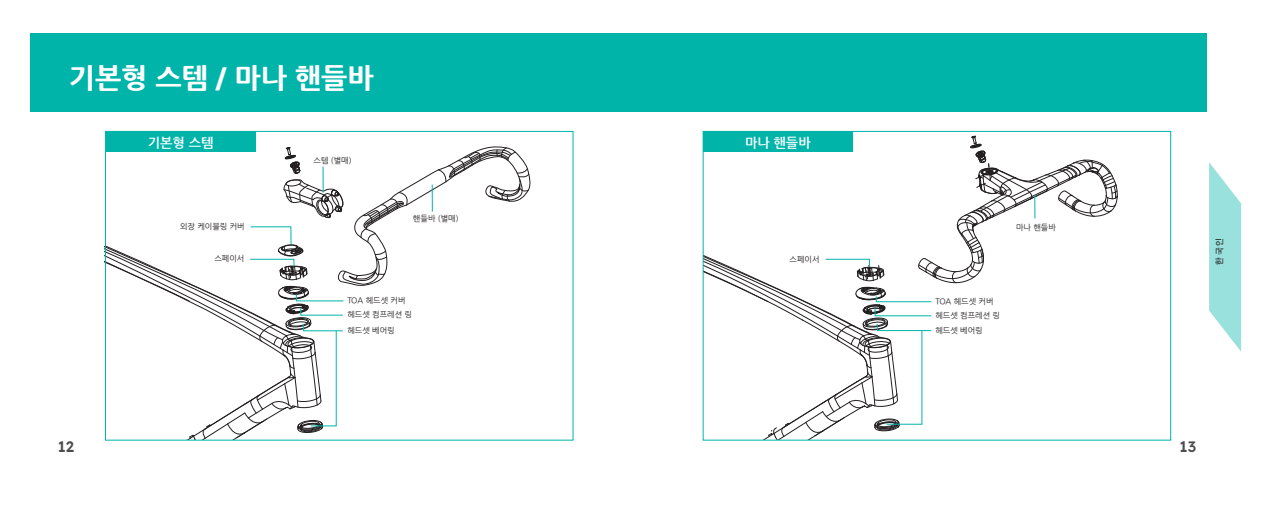
<style>
.page{position:relative;width:1276px;height:511px;background:#fff}
.page>*{position:absolute;margin:0;border:0;box-sizing:border-box;transform-origin:0 0}
.t1{font:800 28px "Nanum Gothic";color:#fff}
.t2{font:600 15px "Lexend";color:#4d4d4f}
.t3{font:700 13.2px "Nanum Gothic";color:#fff}
.t4{font:500 9px "Apple SD Gothic Neo";color:#231f20}
.t5{font:8px "Nanum Gothic";color:#231f20}
</style>
<div class="page">
<div style="left:637px;top:33px;width:569px;height:78px;background:#00b4aa"></div>
<svg style="left:1209px;top:162px;width:32px;height:189px"></svg>
<svg style="left:410px;top:146px;width:121px;height:66px"></svg>
<div style="left:30px;top:33px;width:643px;height:78px;background:#00b4aa"></div>
<div style="left:106px;top:131px;width:149px;height:20px;background:#00b4aa"></div>
<div style="left:703px;top:131px;width:150px;height:20px;background:#00b4aa"></div>
<svg style="left:432px;top:147px;width:97px;height:64px"></svg>
<svg style="left:703px;top:135px;width:415px;height:304px"></svg>
<svg style="left:105px;top:147px;width:305px;height:292px"></svg>
<h1 class="t1" style="left:69px;top:63px;width:307px">기본형 스템 / 마나 핸들바</h1>
<h3 class="t3" style="left:148px;top:136px;width:67px">기본형 스템</h3>
<h3 class="t3" style="left:745px;top:136px;width:67px">마나 핸들바</h3>
<p class="t5" style="left:313px;top:156px;width:40px">스템 (별매)</p>
<p class="t5" style="left:180px;top:223px;width:66px">외장 케이블링 커버</p>
<p class="t5" style="left:214px;top:255px;width:32px">스페이서</p>
<p class="t5" style="left:413px;top:214px;width:47px">핸들바 (별매)</p>
<p class="t5" style="left:347px;top:296px;width:60px">TOA 헤드셋 커버</p>
<p class="t5" style="left:789px;top:255px;width:32px">스페이서</p>
<p class="t5" style="left:935px;top:297px;width:60px">TOA 헤드셋 커버</p>
<p class="t5" style="left:347px;top:311px;width:66px">헤드셋 컴프레션 링</p>
<p class="t5" style="left:935px;top:311px;width:66px">헤드셋 컴프레션 링</p>
<p class="t5" style="left:347px;top:326px;width:49px">헤드셋 베어링</p>
<p class="t5" style="left:935px;top:326px;width:49px">헤드셋 베어링</p>
<p class="t5" style="left:1016px;top:223px;width:41px">마나 핸들바</p>
<h2 class="t2" style="left:58px;top:435px;width:18px">12</h2>
<p class="t4" style="left:1214px;top:265px;width:28px;rotate:-90deg">한국인</p>
<h2 class="t2" style="left:1179px;top:435px;width:18px">13</h2>
</div>
